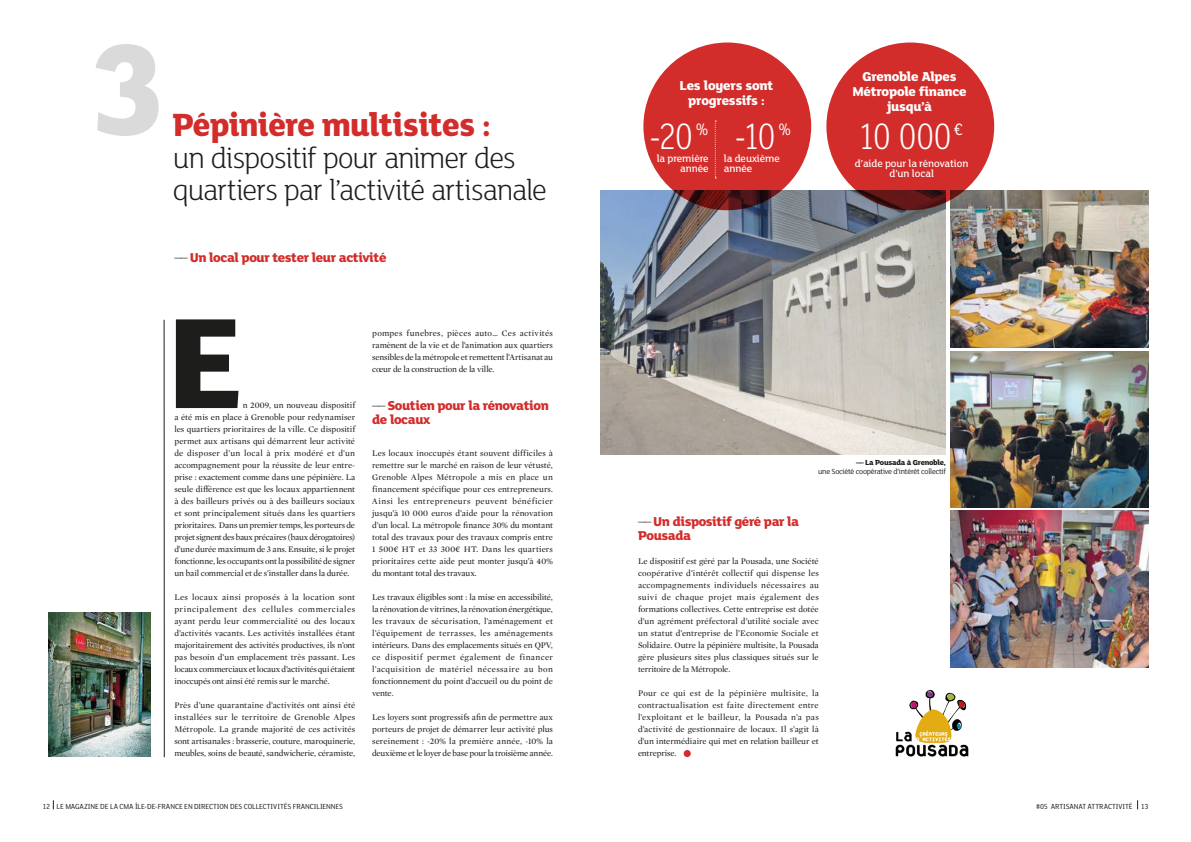
<style>
.page{position:relative;width:1191px;height:842px;background:#fff}
.page>*{position:absolute;margin:0;border:0;box-sizing:border-box;transform-origin:0 0}
.t1{font:800 140px "FS Lola";color:#dadada;scale:.95 1}
.t2{font:800 140px "FS Lola";color:#1d1d1b}
.t3{font:300 40px "FS Lola";letter-spacing:-.06em;color:#fff;scale:.9 1}
.t4{font:800 35px "FS Lola";letter-spacing:-.02em;color:#d22d2b;scale:.95 1}
.t5{font:300 31px/32px "FS Lola";letter-spacing:-.04em;color:#1d1d1b}
.t6{font:18px "FS Lola";color:#fff;scale:.9 1}
.t7{font:800 14px/14px "FS Lola";letter-spacing:-.03em;color:#d22d2b}
.t8{font:800 14px/15px "FS Lola";letter-spacing:-.02em;color:#fff;text-align:center}
.t9{font:500 11px/10px "FS Lola";letter-spacing:-.01em;color:#fff;text-align:right}
.t10{font:8.8px/12px "Mercury Display";letter-spacing:-.015em;color:#1d1d1b;text-align:justify}
.t11{font:8px "FS Lola";letter-spacing:-.015em;color:#1d1d1b;scale:.95 1}
.t12{font:8px "FS Lola";letter-spacing:-.015em;color:#1d1d1b}
.t13{font:800 8px "FS Lola";letter-spacing:-.03em;color:#1d1d1b}
.s1{font-weight:300;color:#1d1d1b}
</style>
<div class="page">
<div style="left:683px;top:750px;width:8px;height:7px;background:#d22d2b;border-radius:50%"></div>
<hr style="left:164px;top:320px;width:1px;height:437px;background:#1d1d1b">
<img style="left:895px;top:689px;width:74px;height:68px">
<img style="left:49px;top:612px;width:102px;height:144px">
<img style="left:600px;top:191px;width:345px;height:263px">
<img style="left:950px;top:191px;width:198px;height:156px">
<img style="left:950px;top:351px;width:198px;height:156px">
<img style="left:950px;top:511px;width:198px;height:156px">
<div style="left:643px;top:43px;width:168px;height:167px;background:#d22d2b;border-radius:50%"></div>
<svg style="left:715px;top:121px;width:1px;height:57px"></svg>
<div style="left:826px;top:43px;width:168px;height:167px;background:#d22d2b;border-radius:50%"></div>
<h1 class="t1" style="left:88px;top:8px;width:84px">3</h1>
<h3 class="t4" style="left:173px;top:104px;width:336px">Pépinière multisites :</h3>
<h3 class="t5" style="left:173px;top:143px;width:376px">un dispositif pour animer des quartiers par l’activité artisanale</h3>
<h3 class="t7" style="left:175px;top:251px;width:213px"><span class="s1">––</span> Un local pour tester leur activité</h3>
<h1 class="t2" style="left:167px;top:282px;width:79px">E</h1>
<p class="t10" style="left:174px;top:399px;width:182px;text-indent:68px">n 2009, un nouveau dispositif a été mis en place à Grenoble pour redynamiser les quartiers prioritaires de la ville. Ce dispositif permet aux artisans qui démarrent leur activité de disposer d’un local à prix modéré et d’un accompagnement pour la réussite de leur entre&shy;prise : exactement comme dans une pépinière. La seule différence est que les locaux appartiennent à des bailleurs privés ou à des bailleurs sociaux et sont principalement situés dans les quartiers prioritaires. Dans un premier temps, les porteurs de projet signent des baux précaires (baux dérogatoires) d’une durée maximum de 3 ans. Ensuite, si le projet fonctionne, les occupants ont la possibilité de signer un bail commercial et de s’installer dans la durée.</p>
<p class="t10" style="left:174px;top:591px;width:182px">Les locaux ainsi proposés à la location sont principalement des cellules commerciales ayant perdu leur commercialité ou des locaux d’activités vacants. Les activités installées étant majoritairement des activités productives, ils n’ont pas besoin d’un emplacement très passant. Les locaux commerciaux et locaux d’activités qui étaient inoccupés ont ainsi été remis sur le marché.</p>
<p class="t10" style="left:174px;top:699px;width:182px">Près d’une quarantaine d’activités ont ainsi été installées sur le territoire de Grenoble Alpes Métropole. La grande majorité de ces activités sont artisanales : brasserie, couture, maroquinerie, meubles, soins de beauté, sandwicherie, céramiste,</p>
<p class="t10" style="left:372px;top:327px;width:182px">pompes funebres, pièces auto… Ces activités ramènent de la vie et de l’animation aux quartiers sensibles de la métropole et remettent l’Artisanat au cœur de la construction de la ville.</p>
<h3 class="t7" style="left:372px;top:399px;width:178px"><span class="s1">––</span> Soutien pour la rénovation de locaux</h3>
<p class="t10" style="left:372px;top:447px;width:182px">Les locaux inoccupés étant souvent difficiles à remettre sur le marché en raison de leur vétusté, Grenoble Alpes Métropole a mis en place un financement spécifique pour ces entrepreneurs.<br>Ainsi les entrepreneurs peuvent bénéficier jusqu’à 10 000 euros d’aide pour la rénovation d’un local. La métropole finance 30% du montant total des travaux pour des travaux compris entre 1 500€ HT et 33 300€ HT. Dans les quartiers prioritaires cette aide peut monter jusqu’à 40% du montant total des travaux.</p>
<p class="t10" style="left:372px;top:591px;width:182px">Les travaux éligibles sont : la mise en accessibilité, la rénovation de vitrines, la rénovation énergétique, les travaux de sécurisation, l’aménagement et l’équipement de terrasses, les aménagements intérieurs. Dans des emplacements situés en QPV, ce dispositif permet également de financer l’acquisition de matériel nécessaire au bon fonctionnement du point d’accueil ou du point de vente.</p>
<p class="t10" style="left:372px;top:711px;width:182px">Les loyers sont progressifs afin de permettre aux porteurs de projet de démarrer leur activité plus sereinement : -20% la première année, -10% la deuxième et le loyer de base pour la troisième année.</p>
<h3 class="t8" style="left:679px;top:79px;width:95px">Les loyers sont progressifs :</h3>
<h2 class="t3" style="left:649px;top:113px;width:51px">-20</h2>
<h3 class="t6" style="left:695px;top:119px;width:16px">%</h3>
<h2 class="t3" style="left:734px;top:113px;width:48px">-10</h2>
<h3 class="t6" style="left:778px;top:119px;width:16px">%</h3>
<p class="t9" style="left:656px;top:154px;width:53px">la première année</p>
<p class="t9" style="left:724px;top:154px;width:57px;text-align:left">la deuxième année</p>
<h3 class="t8" style="left:852px;top:70px;width:116px">Grenoble Alpes<br>Métropole finance jusqu’à</h3>
<h2 class="t3" style="left:857px;top:113px;width:107px">10 000</h2>
<h3 class="t6" style="left:954px;top:118px;width:11px">€</h3>
<p class="t9" style="left:855px;top:159px;width:115px;text-align:center">d’aide pour la rénovation d’un local</p>
<p class="t13" style="left:856px;top:458px;width:92px">–– La Pousada à Grenoble,</p>
<p class="t12" style="left:818px;top:467px;width:129px">une Société coopérative d’intérêt collectif</p>
<h3 class="t7" style="left:638px;top:515px;width:163px"><span class="s1">––</span> Un dispositif géré par la<br>Pousada</h3>
<p class="t10" style="left:638px;top:555px;width:182px">Le dispositif est géré par la Pousada, une Société coopérative d’intérêt collectif qui dispense les accompagnements individuels nécessaires au suivi de chaque projet mais également des formations collectives. Cette entreprise est dotée d’un agrément préfectoral d’utilité sociale avec un statut d’entreprise de l’Economie Sociale et Solidaire. Outre la pépinière multisite, la Pousada gère plusieurs sites plus classiques situés sur le territoire de la Métropole.</p>
<p class="t10" style="left:638px;top:687px;width:182px">Pour ce qui est de la pépinière multisite, la contractualisation est faite directement entre l’exploitant et le bailleur, la Pousada n’a pas d’activité de gestionnaire de locaux. Il s’agit là d’un intermédiaire qui met en relation bailleur et entreprise.</p>
<p class="t11" style="left:43px;top:802px;width:318px">12 LE MAGAZINE DE LA CMA ÎLE-DE-FRANCE EN DIRECTION DES COLLECTIVITÉS FRANCILIENNES</p>
<p class="t11" style="left:1036px;top:802px;width:120px">#05 ARTISANAT ATTRACTIVITÉ 13</p>
</div>
